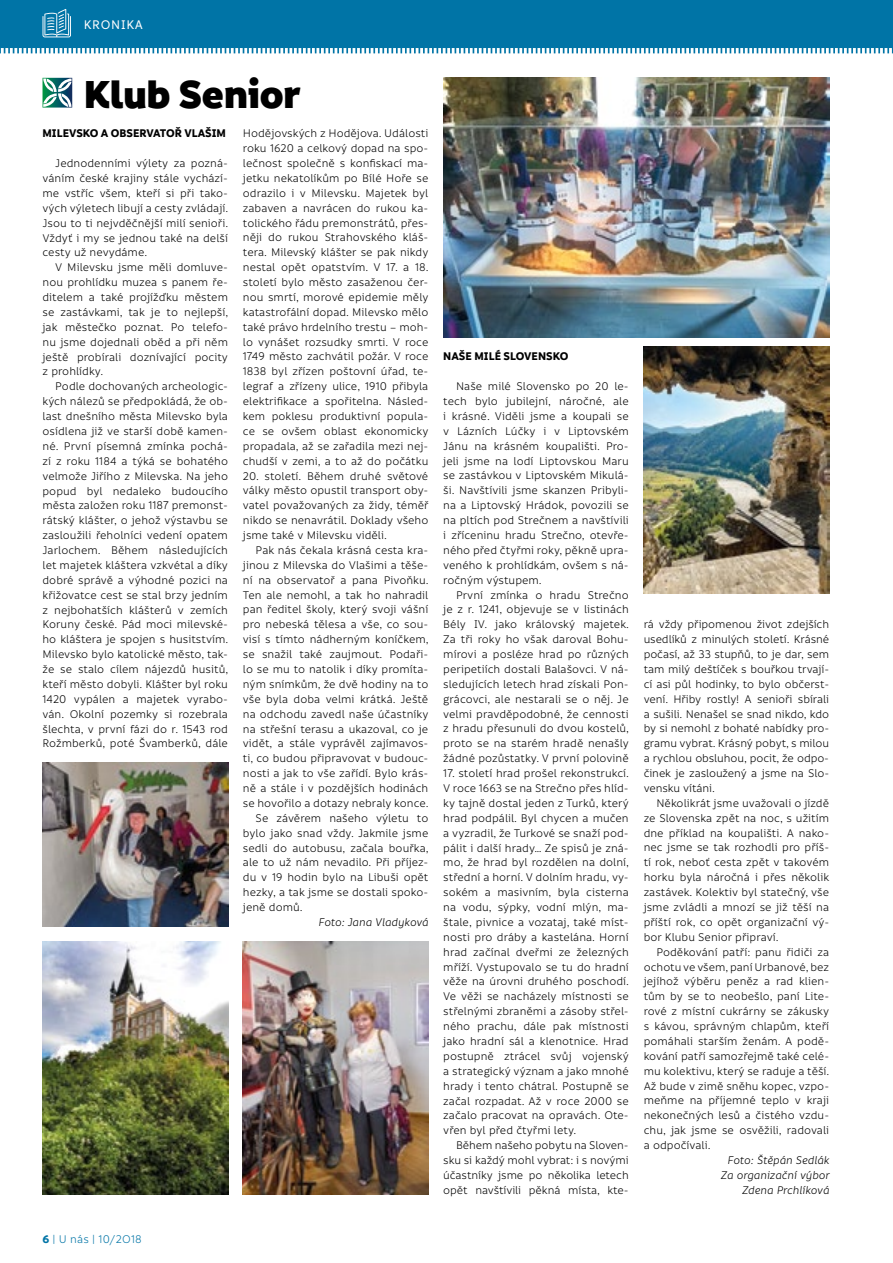
<style>
.page{position:relative;width:893px;height:1263px;background:#fff}
.page>*{position:absolute;margin:0;border:0;box-sizing:border-box;transform-origin:0 0}
.t1{font:900 42px "Informative";letter-spacing:-.005em;color:#000}
.t2{font:500 13.5px "Informative";letter-spacing:.05em;color:#fff}
.t3{font:12px/14.9px "Informative";color:#000;text-align:justify}
.t4{font:italic 12px/14.9px "Informative";color:#000;text-align:right}
.t5{font:700 12px "Informative";color:#000}
.t6{font:12px "Informative";letter-spacing:.015em;color:#0074a6}
.s1{font-weight:700}
</style>
<div class="page">
<div style="left:0;top:0;width:893px;height:48px;background:#0074a6"></div>
<svg style="left:43px;top:9px;width:28px;height:28px"></svg>
<svg style="left:0;top:48px;width:893px;height:6px"></svg>
<svg style="left:43px;top:78px;width:29px;height:30px"></svg>
<img style="left:243px;top:941px;width:185px;height:253px">
<img style="left:43px;top:941px;width:185px;height:253px">
<img style="left:443px;top:78px;width:386px;height:259px">
<img style="left:644px;top:346px;width:185px;height:248px">
<img style="left:43px;top:762px;width:185px;height:164px">
<p class="t2" style="left:84px;top:18px;width:61px">KRONIKA</p>
<h1 class="t1" style="left:84px;top:69px;width:218px">Klub Senior</h1>
<p class="t5" style="left:43px;top:127px;width:185px">MILEVSKO A OBSERVATOŘ VLAŠIM</p>
<p class="t3" style="left:43px;top:156px;width:187px;text-indent:13px">Jednodenními výlety za pozná&shy;váním české krajiny stále vychází&shy;me vstříc všem, kteří si při tako&shy;vých výletech libují a cesty zvládají.<br>Jsou to ti nejvděčnější milí senioři.<br>Vždyť i my se jednou také na delší cesty už nevydáme.</p>
<p class="t3" style="left:43px;top:260px;width:187px;text-indent:13px">V Milevsku jsme měli domluve&shy;nou prohlídku muzea s panem ře&shy;ditelem a také projížďku městem se zastávkami, tak je to nejlepší, jak městečko poznat. Po telefo&shy;nu jsme dojednali oběd a při něm ještě probírali doznívající pocity z prohlídky.</p>
<p class="t3" style="left:43px;top:379px;width:187px;text-indent:13px">Podle dochovaných archeologic&shy;kých nálezů se předpokládá, že ob&shy;last dnešního města Milevsko byla osídlena již ve starší době kamen&shy;né. První písemná zmínka pochá&shy;zí z roku 1184 a týká se bohatého velmože Jiřího z Milevska. Na jeho popud byl nedaleko budoucího města založen roku 1187 premonst&shy;rátský klášter, o jehož výstavbu se zasloužili řeholníci vedení opatem Jarlochem. Během následujících let majetek kláštera vzkvétal a díky dobré správě a výhodné pozici na křižovatce cest se stal brzy jedním z nejbohatších klášterů v zemích Koruny české. Pád moci milevské&shy;ho kláštera je spojen s husitstvím.<br>Milevsko bylo katolické město, tak&shy;že se stalo cílem nájezdů husitů, kteří město dobyli. Klášter byl roku 1420 vypálen a majetek vyrabo&shy;ván. Okolní pozemky si rozebrala šlechta, v první fázi do r. 1543 rod Rožmberků, poté Švamberků, dále</p>
<p class="t3" style="left:243px;top:126px;width:187px">Hodějovských z Hodějova. Události roku 1620 a celkový dopad na spo&shy;lečnost společně s konfiskací ma&shy;jetku nekatolíkům po Bílé Hoře se odrazilo i v Milevsku. Majetek byl zabaven a navrácen do rukou ka&shy;tolického řádu premonstrátů, přes&shy;něji do rukou Strahovského kláš&shy;tera. Milevský klášter se pak nikdy nestal opět opatstvím. V 17. a 18. století bylo město zasaženou čer&shy;nou smrtí, morové epidemie měly katastrofální dopad. Milevsko mělo také právo hrdelního trestu − moh&shy;lo vynášet rozsudky smrti. V roce 1749 město zachvátil požár. V roce 1838 byl zřízen poštovní úřad, te&shy;legraf a zřízeny ulice, 1910 přibyla elektrifikace a spořitelna. Násled&shy;kem poklesu produktivní popula&shy;ce se ovšem oblast ekonomicky propadala, až se zařadila mezi nej&shy;chudší v zemi, a to až do počátku</p>
<p class="t3" style="left:243px;top:469px;width:187px">20. století. Během druhé světové války město opustil transport oby&shy;vatel považovaných za židy, téměř nikdo se nenavrátil. Doklady všeho jsme také v Milevsku viděli.</p>
<p class="t3" style="left:256px;top:543px;width:174px">Pak nás čekala krásná cesta kra-</p>
<p class="t3" style="left:243px;top:558px;width:187px">jinou z Milevska do Vlašimi a těše-</p>
<p class="t3" style="left:243px;top:573px;width:187px">ní na observatoř a pana Pivoňku.</p>
<p class="t3" style="left:243px;top:588px;width:187px">Ten ale nemohl, a tak ho nahradil</p>
<p class="t3" style="left:243px;top:602px;width:187px">pan ředitel školy, který svoji vášní</p>
<p class="t3" style="left:243px;top:617px;width:187px">pro nebeská tělesa a vše, co sou-</p>
<p class="t3" style="left:243px;top:632px;width:187px">visí s tímto nádherným koníčkem,</p>
<p class="t3" style="left:243px;top:647px;width:187px">se snažil také zaujmout. Podaři-</p>
<p class="t3" style="left:243px;top:662px;width:187px">lo se mu to natolik i díky promíta-</p>
<p class="t3" style="left:243px;top:677px;width:187px">ným snímkům, že dvě hodiny na to</p>
<p class="t3" style="left:243px;top:692px;width:187px">vše byla doba velmi krátká. Ještě</p>
<p class="t3" style="left:243px;top:707px;width:187px">na odchodu zavedl naše účastníky</p>
<p class="t3" style="left:243px;top:721px;width:187px">na střešní terasu a ukazoval, co je</p>
<p class="t3" style="left:243px;top:736px;width:187px">vidět, a stále vyprávěl zajímavos-</p>
<p class="t3" style="left:243px;top:751px;width:187px">ti, co budou připravovat v budouc-</p>
<p class="t3" style="left:243px;top:766px;width:187px">nosti a jak to vše zařídí. Bylo krás-</p>
<p class="t3" style="left:243px;top:781px;width:187px">ně a stále i v pozdějších hodinách</p>
<p class="t3" style="left:243px;top:796px;width:187px">se hovořilo a dotazy nebraly konce.</p>
<p class="t3" style="left:256px;top:811px;width:174px">Se závěrem našeho výletu to</p>
<p class="t3" style="left:243px;top:826px;width:187px">bylo jako snad vždy. Jakmile jsme</p>
<p class="t3" style="left:243px;top:841px;width:187px">sedli do autobusu, začala bouřka,</p>
<p class="t3" style="left:243px;top:855px;width:187px">ale to už nám nevadilo. Při příjez-</p>
<p class="t3" style="left:243px;top:870px;width:187px">du v 19 hodin bylo na Libuši opět</p>
<p class="t3" style="left:243px;top:885px;width:187px">hezky, a tak jsme se dostali spoko-</p>
<p class="t3" style="left:243px;top:900px;width:61px">jeně domů.</p>
<p class="t4" style="left:318px;top:915px;width:112px">Foto: Jana Vladyková</p>
<p class="t5" style="left:443px;top:350px;width:127px">NAŠE MILÉ SLOVENSKO</p>
<p class="t3" style="left:443px;top:379px;width:187px;text-indent:13px">Naše milé Slovensko po 20 le&shy;tech bylo jubilejní, náročné, ale i krásné. Viděli jsme a koupali se v Lázních Lúčky i v Liptovském Jánu na krásném koupališti. Pro&shy;jeli jsme na lodí Liptovskou Maru se zastávkou v Liptovském Mikulá&shy;ši. Navštívili jsme skanzen Pribyli&shy;na a Liptovský Hrádok, povozili se na pltích pod Strečnem a navštívili i zříceninu hradu Strečno, otevře&shy;ného před čtyřmi roky, pěkně upra&shy;veného k prohlídkám, ovšem s ná&shy;ročným výstupem.</p>
<p class="t3" style="left:443px;top:588px;width:187px;text-indent:13px">První zmínka o hradu Strečno je z r. 1241, objevuje se v listinách Bély IV. jako královský majetek.<br>Za tři roky ho však daroval Bohu&shy;mírovi a posléze hrad po různých peripetiích dostali Balašovci. V ná&shy;sledujících letech hrad získali Pon&shy;grácovci, ale nestarali se o něj. Je velmi pravděpodobné, že cennosti z hradu přesunuli do dvou kostelů, proto se na starém hradě nenašly žádné pozůstatky. V první polovině</p>
<p class="t3" style="left:443px;top:766px;width:187px">17. století hrad prošel rekonstrukcí.<br>V roce 1663 se na Strečno přes hlíd&shy;ky tajně dostal jeden z Turků, který hrad podpálil. Byl chycen a mučen a vyzradil, že Turkové se snaží pod&shy;pálit i další hrady… Ze spisů je zná&shy;mo, že hrad byl rozdělen na dolní, střední a horní. V dolním hradu, vy&shy;sokém a masivním, byla cisterna na vodu, sýpky, vodní mlýn, ma&shy;štale, pivnice a vozataj, také míst&shy;nosti pro dráby a kastelána. Horní hrad začínal dveřmi ze železných mříží. Vystupovalo se tu do hradní věže na úrovni druhého poschodí.<br>Ve věži se nacházely místnosti se střelnými zbraněmi a zásoby střel&shy;ného prachu, dále pak místnosti jako hradní sál a klenotnice. Hrad postupně ztrácel svůj vojenský a strategický význam a jako mnohé hrady i tento chátral. Postupně se začal rozpadat. Až v roce 2000 se začalo pracovat na opravách. Ote&shy;vřen byl před čtyřmi lety.</p>
<p class="t3" style="left:443px;top:1138px;width:187px;text-indent:13px">Během našeho pobytu na Sloven&shy;sku si každý mohl vybrat: i s novými účastníky jsme po několika letech opět navštívili pěkná místa, kte-</p>
<p class="t3" style="left:644px;top:617px;width:187px">rá vždy připomenou život zdejších usedlíků z minulých století. Krásné počasí, až 33 stupňů, to je dar, sem tam milý deštíček s bouřkou trvají&shy;cí asi půl hodinky, to bylo občerst&shy;vení. Hřiby rostly! A senioři sbírali a sušili. Nenašel se snad nikdo, kdo by si nemohl z bohaté nabídky pro&shy;gramu vybrat. Krásný pobyt, s milou a rychlou obsluhou, pocit, že odpo&shy;činek je zasloužený a jsme na Slo&shy;vensku vítáni.</p>
<p class="t3" style="left:644px;top:796px;width:187px;text-indent:13px">Několikrát jsme uvažovali o jízdě ze Slovenska zpět na noc, s užitím dne příklad na koupališti. A nako&shy;nec jsme se tak rozhodli pro příš&shy;tí rok, neboť cesta zpět v takovém horku byla náročná i přes několik zastávek. Kolektiv byl statečný, vše jsme zvládli a mnozí se již těší na příští rok, co opět organizační vý&shy;bor Klubu Senior připraví.</p>
<p class="t3" style="left:644px;top:945px;width:187px;text-indent:13px">Poděkování patří: panu řidiči za ochotu ve všem, paní Urbanové, bez jejíhož výběru peněz a rad klien&shy;tům by se to neobešlo, paní Lite&shy;rové z místní cukrárny se zákusky s kávou, správným chlapům, kteří pomáhali starším ženám. A podě&shy;kování patří samozřejmě také celé&shy;mu kolektivu, který se raduje a těší.<br>Až bude v zimě sněhu kopec, vzpo&shy;meňme na příjemné teplo v kraji nekonečných lesů a čistého vzdu&shy;chu, jak jsme se osvěžili, radovali a odpočívali.</p>
<p class="t4" style="left:721px;top:1153px;width:110px">Foto: Štěpán Sedlák<br>Za organizační výbor<br>Zdena Prchlíková</p>
<p class="t6" style="left:43px;top:1233px;width:101px"><span class="s1">6</span> | U nás | 10/2O18</p>
</div>
